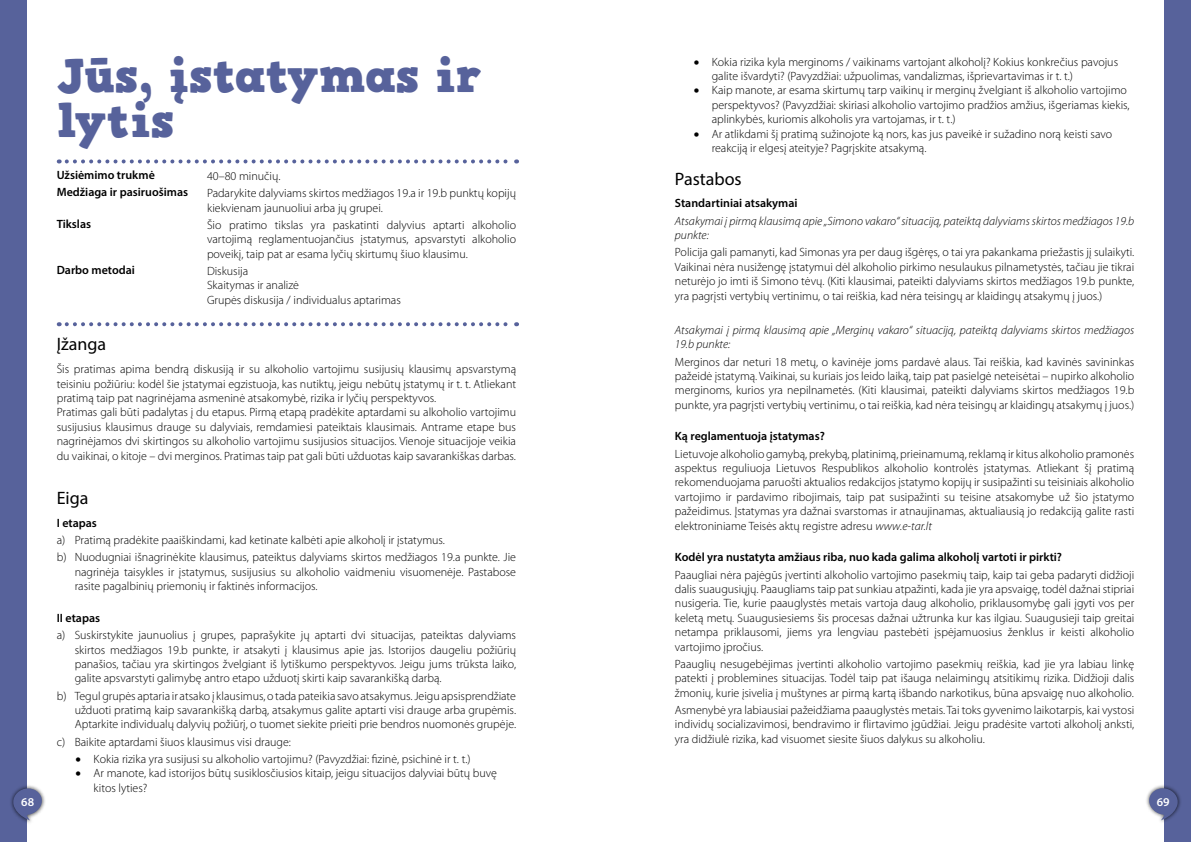
<style>
.page{position:relative;width:1191px;height:842px;background:#fff}
.page>*{position:absolute;margin:0;border:0;box-sizing:border-box;transform-origin:0 0}
.t1{font:47px/45px "HVD Comic Serif Pro";color:#57629b}
.t2{font:18px "Myriad Pro";color:#000}
.t3{font:300 12px/14.4px "Myriad Pro";color:#000}
.t4{font:italic 300 12px/14.4px "Myriad Pro";color:#000}
.t5{font:600 12px/17.2px "Myriad Pro";color:#000}
.t6{font:600 12px "Myriad Pro";color:#fff}
.s1{font-style:italic}
</style>
<div class="page">
<div style="left:0;top:0;width:27px;height:842px;background:#57629b"></div>
<div style="left:9px;top:784px;width:37px;height:40px;background:#000;opacity:.75"></div>
<svg style="left:12px;top:788px;width:31px;height:32px"></svg>
<div style="left:1163px;top:0;width:28px;height:842px;background:#57629b"></div>
<div style="left:1145px;top:784px;width:36px;height:40px;background:#000;opacity:.75"></div>
<svg style="left:1147px;top:788px;width:32px;height:32px"></svg>
<svg style="left:67px;top:159px;width:450px;height:4px"></svg>
<svg style="left:67px;top:322px;width:450px;height:4px"></svg>
<h1 class="t1" style="left:57px;top:54px;width:427px">Jūs, įstatymas ir lytis</h1>
<p class="t3" style="left:207px;top:167px;width:310px;line-height:17.2px">40–80 minučių.<br>Padarykite dalyviams skirtos medžiagos 19.a ir 19.b punktų kopijų</p>
<p class="t3" style="left:207px;top:199px;width:310px;line-height:17.2px">kiekvienam jaunuoliui arba jų grupei.<br>Šio pratimo tikslas yra paskatinti dalyvius aptarti alkoholio</p>
<p class="t3" style="left:207px;top:232px;width:310px">vartojimą reglamentuojančius įstatymus, apsvarstyti alkoholio poveikį, taip pat ar esama lyčių skirtumų šiuo klausimu.</p>
<p class="t3" style="left:207px;top:264px;width:195px">Diskusija<br>Skaitymas ir analizė<br>Grupės diskusija / individualus aptarimas</p>
<h2 class="t2" style="left:57px;top:333px;width:51px">Įžanga</h2>
<p class="t3" style="left:57px;top:362px;width:461px">Šis pratimas apima bendrą diskusiją ir su alkoholio vartojimu susijusių klausimų apsvarstymą teisiniu požiūriu: kodėl šie įstatymai egzistuoja, kas nutiktų, jeigu nebūtų įstatymų ir t. t. Atliekant pratimą taip pat nagrinėjama asmeninė atsakomybė, rizika ir lyčių perspektyvos.<br>Pratimas gali būti padalytas į du etapus. Pirmą etapą pradėkite aptardami su alkoholio vartojimu susijusius klausimus drauge su dalyviais, remdamiesi pateiktais klausimais. Antrame etape bus nagrinėjamos dvi skirtingos su alkoholio vartojimu susijusios situacijos. Vienoje situacijoje veikia du vaikinai, o kitoje – dvi merginos. Pratimas taip pat gali būti užduotas kaip savarankiškas darbas.</p>
<h2 class="t2" style="left:57px;top:487px;width:33px">Eiga</h2>
<p class="t5" style="left:57px;top:514px;width:42px">I etapas</p>
<p class="t3" style="left:57px;top:531px;width:461px;line-height:17.2px">a) Pratimą pradėkite paaiškindami, kad ketinate kalbėti apie alkoholį ir įstatymus.<br>b) Nuodugniai išnagrinėkite klausimus, pateiktus dalyviams skirtos medžiagos 19.a punkte. Jie</p>
<p class="t3" style="left:75px;top:564px;width:443px">nagrinėja taisykles ir įstatymus, susijusius su alkoholio vaidmeniu visuomenėje. Pastabose rasite pagalbinių priemonių ir faktinės informacijos.</p>
<p class="t5" style="left:57px;top:609px;width:45px">II etapas</p>
<p class="t3" style="left:75px;top:628px;width:443px;text-align:justify;text-indent:-18px">a) Suskirstykite jaunuolius į grupes, paprašykite jų aptarti dvi situacijas, pateiktas dalyviams skirtos medžiagos 19.b punkte, ir atsakyti į klausimus apie jas. Istorijos daugeliu požiūrių panašios, tačiau yra skirtingos žvelgiant iš lytiškumo perspektyvos. Jeigu jums trūksta laiko, galite apsvarstyti galimybę antro etapo užduotį skirti kaip savarankišką darbą.</p>
<p class="t3" style="left:75px;top:688px;width:443px;text-align:justify;text-indent:-18px">b) Tegul grupės aptaria ir atsako į klausimus, o tada pateikia savo atsakymus. Jeigu apsisprendžiate užduoti pratimą kaip savarankišką darbą, atsakymus galite aptarti visi drauge arba grupėmis.<br>Aptarkite individualų dalyvių požiūrį, o tuomet siekite prieiti prie bendros nuomonės grupėje.</p>
<p class="t3" style="left:57px;top:734px;width:236px">c) Baikite aptardami šiuos klausimus visi drauge:</p>
<p class="t3" style="left:76px;top:751px;width:396px">• Kokia rizika yra susijusi su alkoholio vartojimu? (Pavyzdžiai: fizinė, psichinė ir t. t.)</p>
<p class="t3" style="left:94px;top:766px;width:405px;text-indent:-18px">• Ar manote, kad istorijos būtų susiklosčiusios kitaip, jeigu situacijos dalyviai būtų buvę kitos lyties?</p>
<p class="t5" style="left:57px;top:166px;width:133px">Užsiėmimo trukmė<br>Medžiaga ir pasiruošimas</p>
<p class="t5" style="left:57px;top:215px;width:36px">Tikslas</p>
<p class="t5" style="left:57px;top:261px;width:80px">Darbo metodai</p>
<p class="t3" style="left:711px;top:54px;width:408px;text-indent:-18px">• Kokia rizika kyla merginoms / vaikinams vartojant alkoholį? Kokius konkrečius pavojus galite išvardyti? (Pavyzdžiai: užpuolimas, vandalizmas, išprievartavimas ir t. t.)</p>
<p class="t3" style="left:711px;top:83px;width:419px;text-indent:-18px">• Kaip manote, ar esama skirtumų tarp vaikinų ir merginų žvelgiant iš alkoholio vartojimo perspektyvos? (Pavyzdžiai: skiriasi alkoholio vartojimo pradžios amžius, išgeriamas kiekis, aplinkybės, kuriomis alkoholis yra vartojamas, ir t. t.)</p>
<p class="t3" style="left:711px;top:126px;width:402px;text-indent:-18px">• Ar atlikdami šį pratimą sužinojote ką nors, kas jus paveikė ir sužadino norą keisti savo reakciją ir elgesį ateityje? Pagrįskite atsakymą.</p>
<h2 class="t2" style="left:675px;top:167px;width:68px">Pastabos</h2>
<p class="t5" style="left:675px;top:194px;width:124px">Standartiniai atsakymai</p>
<p class="t4" style="left:675px;top:213px;width:461px">Atsakymai į pirmą klausimą apie „Simono vakaro“ situaciją, pateiktą dalyviams skirtos medžiagos 19.b punkte:</p>
<p class="t3" style="left:675px;top:245px;width:461px;text-align:justify">Policija gali pamanyti, kad Simonas yra per daug išgėręs, o tai yra pakankama priežastis jį sulaikyti.<br>Vaikinai nėra nusižengę įstatymui dėl alkoholio pirkimo nesulaukus pilnametystės, tačiau jie tikrai neturėjo jo imti iš Simono tėvų. (Kiti klausimai, pateikti dalyviams skirtos medžiagos 19.b punkte, yra pagrįsti vertybių vertinimu, o tai reiškia, kad nėra teisingų ar klaidingų atsakymų į juos.)</p>
<p class="t4" style="left:675px;top:323px;width:461px">Atsakymai į pirmą klausimą apie „Merginų vakaro“ situaciją, pateiktą dalyviams skirtos medžiagos<br>19.b punkte:</p>
<p class="t3" style="left:675px;top:354px;width:461px;text-align:justify">Merginos dar neturi 18 metų, o kavinėje joms pardavė alaus. Tai reiškia, kad kavinės savininkas pažeidė įstatymą. Vaikinai, su kuriais jos leido laiką, taip pat pasielgė neteisėtai – nupirko alkoholio merginoms, kurios yra nepilnametės. (Kiti klausimai, pateikti dalyviams skirtos medžiagos 19.b punkte, yra pagrįsti vertybių vertinimu, o tai reiškia, kad nėra teisingų ar klaidingų atsakymų į juos.)</p>
<p class="t5" style="left:675px;top:427px;width:151px">Ką reglamentuoja įstatymas?</p>
<p class="t3" style="left:675px;top:446px;width:461px;text-align:justify">Lietuvoje alkoholio gamybą, prekybą, platinimą, prieinamumą, reklamą ir kitus alkoholio pramonės aspektus reguliuoja Lietuvos Respublikos alkoholio kontrolės įstatymas. Atliekant šį pratimą rekomenduojama paruošti aktualios redakcijos įstatymo kopijų ir susipažinti su teisiniais alkoholio vartojimo ir pardavimo ribojimais, taip pat susipažinti su teisine atsakomybe už šio įstatymo pažeidimus. Įstatymas yra dažnai svarstomas ir atnaujinamas, aktualiausią jo redakciją galite rasti elektroniniame Teisės aktų registre adresu <span class="s1">www.e-tar.lt</span></p>
<p class="t5" style="left:675px;top:548px;width:389px">Kodėl yra nustatyta amžiaus riba, nuo kada galima alkoholį vartoti ir pirkti?</p>
<p class="t3" style="left:675px;top:567px;width:461px;text-align:justify">Paaugliai nėra pajėgūs įvertinti alkoholio vartojimo pasekmių taip, kaip tai geba padaryti didžioji dalis suaugusiųjų. Paaugliams taip pat sunkiau atpažinti, kada jie yra apsvaigę, todėl dažnai stipriai nusigeria. Tie, kurie paauglystės metais vartoja daug alkoholio, priklausomybę gali įgyti vos per keletą metų. Suaugusiesiems šis procesas dažnai užtrunka kur kas ilgiau. Suaugusieji taip greitai netampa priklausomi, jiems yra lengviau pastebėti įspėjamuosius ženklus ir keisti alkoholio vartojimo įpročius.</p>
<p class="t3" style="left:675px;top:656px;width:461px;text-align:justify">Paauglių nesugebėjimas įvertinti alkoholio vartojimo pasekmių reiškia, kad jie yra labiau linkę patekti į problemines situacijas. Todėl taip pat išauga nelaimingų atsitikimų rizika. Didžioji dalis žmonių, kurie įsivelia į muštynes ar pirmą kartą išbando narkotikus, būna apsvaigę nuo alkoholio.</p>
<p class="t3" style="left:675px;top:702px;width:461px;text-align:justify">Asmenybė yra labiausiai pažeidžiama paauglystės metais. Tai toks gyvenimo laikotarpis, kai vystosi individų socializavimosi, bendravimo ir flirtavimo įgūdžiai. Jeigu pradėsite vartoti alkoholį anksti, yra didžiulė rizika, kad visuomet siesite šiuos dalykus su alkoholiu.</p>
<p class="t6" style="left:21px;top:794px;width:14px">68</p>
<p class="t6" style="left:1156px;top:795px;width:14px">69</p>
</div>
